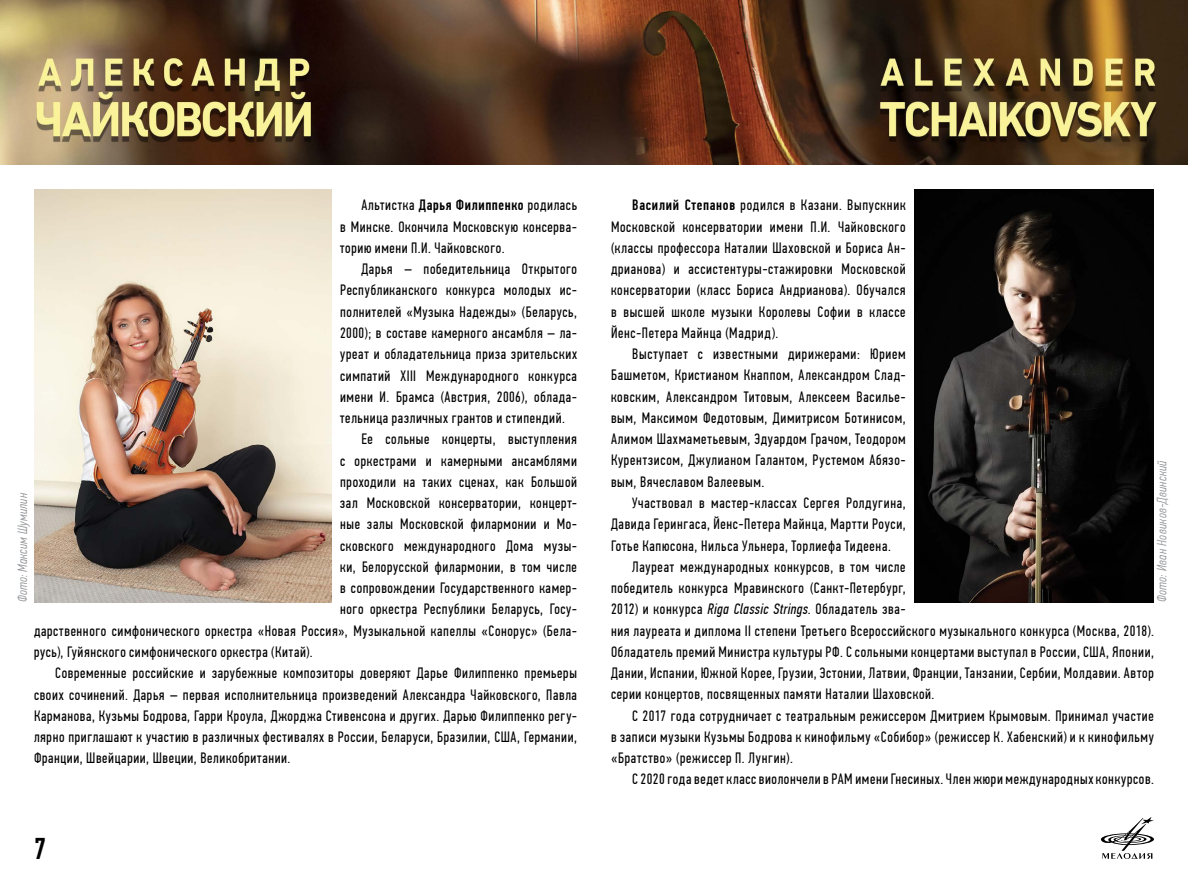
<style>
.page{position:relative;width:1188px;height:893px;background:#fff}
.page>*{position:absolute;margin:0;border:0;box-sizing:border-box;transform-origin:0 0}
.t1{font:500 30px "PF Din Text Comp Pro";color:#000}
.t2{font:15px/21.3px "PF Din Text Comp Pro";letter-spacing:.045em;color:#000;text-align:justify}
.t3{font:italic 300 13.5px "PF Din Text Comp Pro";letter-spacing:.03em;color:#939598}
.s1{font-weight:500}
.s2{font-style:italic}
</style>
<div class="page">
<img style="left:0;top:0;width:1188px;height:164px">
<svg style="left:1101px;top:817px;width:53px;height:41px"></svg>
<img style="left:34px;top:189px;width:298px;height:413px">
<img style="left:914px;top:189px;width:240px;height:413px">
<p class="t2" style="left:340px;top:195px;width:238px;text-indent:21px">Альтистка <span class="s1">Дарья Филиппенко</span> родилась в Минске. Окончила Московскую консерва&shy;торию имени П.И. Чайковского.</p>
<p class="t2" style="left:361px;top:258px;width:217px">Дарья – победительница Открытого</p>
<p class="t2" style="left:340px;top:280px;width:238px">Республиканского конкурса молодых ис-</p>
<p class="t2" style="left:340px;top:301px;width:238px">полнителей «Музыка Надежды» (Беларусь,</p>
<p class="t2" style="left:340px;top:322px;width:238px">2000); в составе камерного ансамбля – ла-</p>
<p class="t2" style="left:340px;top:343px;width:238px">уреат и обладательница приза зрительских</p>
<p class="t2" style="left:340px;top:365px;width:238px">симпатий XIII Международного конкурса</p>
<p class="t2" style="left:340px;top:386px;width:238px">имени И. Брамса (Австрия, 2006), облада-</p>
<p class="t2" style="left:340px;top:407px;width:226px">тельница различных грантов и стипендий.</p>
<p class="t2" style="left:361px;top:428px;width:217px">Ее сольные концерты, выступления</p>
<p class="t2" style="left:340px;top:450px;width:238px">с оркестрами и камерными ансамблями</p>
<p class="t2" style="left:340px;top:471px;width:238px">проходили на таких сценах, как Большой</p>
<p class="t2" style="left:340px;top:492px;width:238px">зал Московской консерватории, концерт-</p>
<p class="t2" style="left:340px;top:513px;width:238px">ные залы Московской филармонии и Мо-</p>
<p class="t2" style="left:340px;top:535px;width:238px">сковского международного Дома музы-</p>
<p class="t2" style="left:340px;top:556px;width:238px">ки, Белорусской филармонии, в том числе</p>
<p class="t2" style="left:340px;top:577px;width:238px">в сопровождении Государственного камер-</p>
<p class="t2" style="left:340px;top:599px;width:238px">ного оркестра Республики Беларусь, Госу-</p>
<p class="t2" style="left:34px;top:620px;width:544px">дарственного симфонического оркестра «Новая Россия», Музыкальной капеллы «Сонорус» (Бела-</p>
<p class="t2" style="left:34px;top:641px;width:280px">русь), Гуйянского симфонического оркестра (Китай).</p>
<p class="t2" style="left:55px;top:662px;width:523px">Современные российские и зарубежные композиторы доверяют Дарье Филиппенко премьеры</p>
<p class="t2" style="left:34px;top:684px;width:544px">своих сочинений. Дарья – первая исполнительница произведений Александра Чайковского, Павла</p>
<p class="t2" style="left:34px;top:705px;width:544px">Карманова, Кузьмы Бодрова, Гарри Кроула, Джорджа Стивенсона и других. Дарью Филиппенко регу-</p>
<p class="t2" style="left:34px;top:726px;width:544px">лярно приглашают к участию в различных фестивалях в России, Беларуси, Бразилии, США, Германии,</p>
<p class="t2" style="left:34px;top:747px;width:258px">Франции, Швейцарии, Швеции, Великобритании.</p>
<p class="t3" style="left:15px;top:602px;width:110px;rotate:-90deg">Фото: Максим Шумилин</p>
<h1 class="t1" style="left:34px;top:831px;width:14px">7</h1>
<p class="t2" style="left:611px;top:195px;width:296px;text-indent:21px"><span class="s1">Василий Степанов</span> родился в Казани. Выпускник Московской консерватории имени П.И. Чайковского (классы профессора Наталии Шаховской и Бориса Ан&shy;дрианова) и ассистентуры-стажировки Московской консерватории (класс Бориса Андрианова). Обучался в высшей школе музыки Королевы Софии в классе Йенс-Петера Майнца (Мадрид).</p>
<p class="t2" style="left:611px;top:343px;width:296px;text-indent:21px">Выступает с известными дирижерами: Юрием Башметом, Кристианом Кнаппом, Александром Слад&shy;ковским, Александром Титовым, Алексеем Василье&shy;вым, Максимом Федотовым, Димитрисом Ботинисом, Алимом Шахмаметьевым, Эдуардом Грачом, Теодором Курентзисом, Джулианом Галантом, Рустемом Абязо&shy;вым, Вячеславом Валеевым.</p>
<p class="t2" style="left:632px;top:492px;width:275px">Участвовал в мастер-классах Сергея Ролдугина,</p>
<p class="t2" style="left:611px;top:513px;width:296px">Давида Герингаса, Йенс-Петера Майнца, Мартти Роуси,</p>
<p class="t2" style="left:611px;top:535px;width:281px">Готье Капюсона, Нильса Ульнера, Торлиефа Тидеена.</p>
<p class="t2" style="left:632px;top:556px;width:275px">Лауреат международных конкурсов, в том числе</p>
<p class="t2" style="left:611px;top:577px;width:296px">победитель конкурса Мравинского (Санкт-Петербург,</p>
<p class="t2" style="left:611px;top:598px;width:296px">2012) и конкурса <span class="s2">Riga Classic Strings</span>. Обладатель зва-</p>
<p class="t2" style="left:611px;top:620px;width:544px">ния лауреата и диплома II степени Третьего Всероссийского музыкального конкурса (Москва, 2018).</p>
<p class="t2" style="left:611px;top:641px;width:544px">Обладатель премий Министра культуры РФ. С сольными концертами выступал в России, США, Японии,</p>
<p class="t2" style="left:611px;top:662px;width:544px">Дании, Испании, Южной Корее, Грузии, Эстонии, Латвии, Франции, Танзании, Сербии, Молдавии. Автор</p>
<p class="t2" style="left:611px;top:683px;width:325px">серии концертов, посвященных памяти Наталии Шаховской.</p>
<p class="t2" style="left:632px;top:705px;width:523px">С 2017 года сотрудничает с театральным режиссером Дмитрием Крымовым. Принимал участие</p>
<p class="t2" style="left:611px;top:726px;width:544px">в записи музыки Кузьмы Бодрова к кинофильму «Собибор» (режиссер К. Хабенский) и к кинофильму</p>
<p class="t2" style="left:611px;top:747px;width:183px">«Братство» (режиссер П. Лунгин).</p>
<p class="t2" style="left:632px;top:768px;width:523px">C 2020 года ведет класс виолончели в РАМ имени Гнесиных. Член жюри международных конкурсов.</p>
<p class="t3" style="left:1154px;top:602px;width:143px;rotate:-90deg">Фото: Иван Новиков-Двинский</p>
</div>
